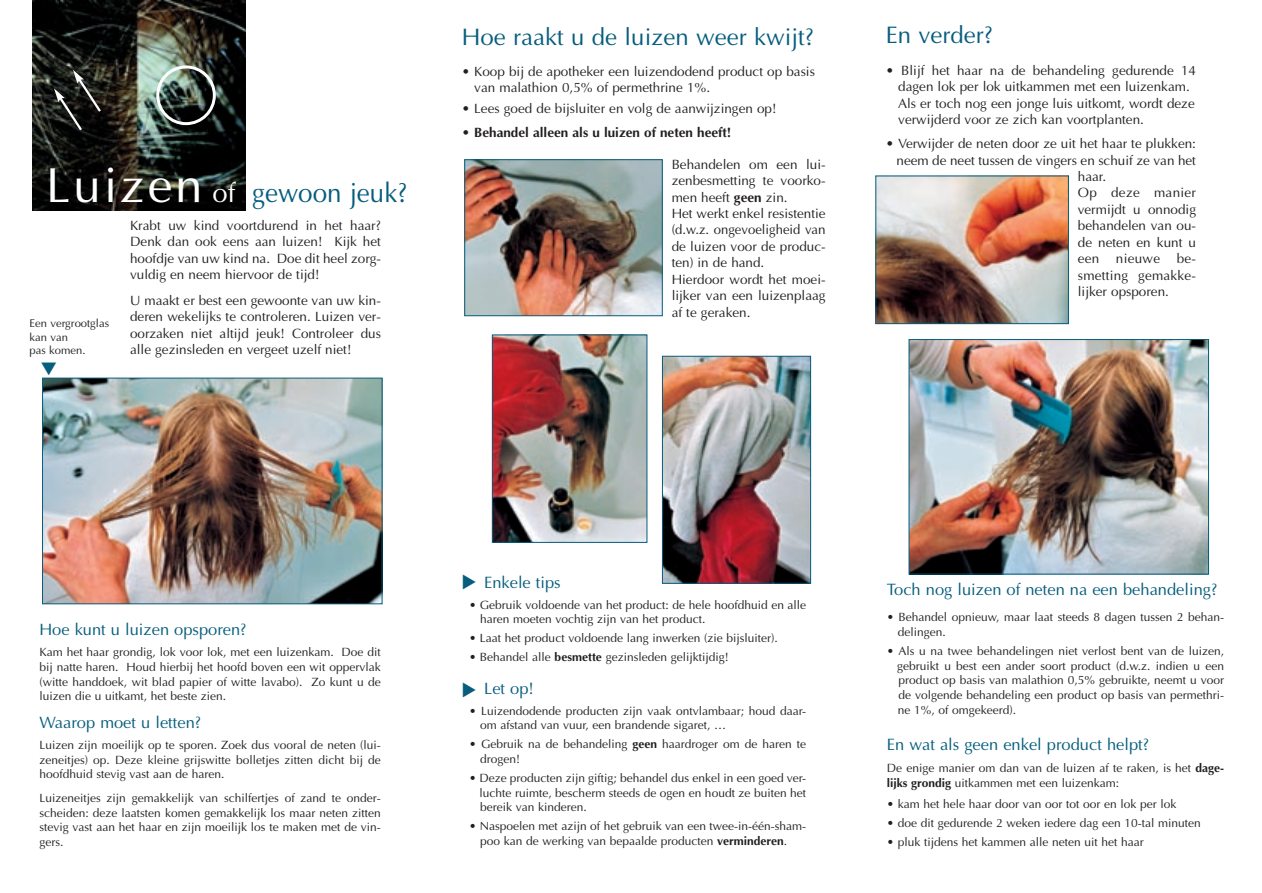
<style>
.page{position:relative;width:1262px;height:893px;background:#fff}
.page>*{position:absolute;margin:0;border:0;box-sizing:border-box;transform-origin:0 0}
.t1{font:27.45px "Optima";color:#065d7d;scale:.95 1}
.t2{font:24px "Optima";color:#065d7d}
.t3{font:16.5px "Optima";color:#065d7d}
.t4{font:13.5px/16.4px "Optima";color:#231f20}
.t5{font:13.5px "Optima";letter-spacing:.02em;color:#231f20}
.t6{font:700 13.5px "Optima";color:#231f20}
.t7{font:12px/14.5px "Optima";color:#231f20}
.t8{font:11.25px/13.6px "Optima";color:#231f20}
.s1{font-size:49.5px;color:#fff}
.s2{color:#fff}
.s3{font-weight:400}
.s4{font-weight:700}
</style>
<div class="page">
<img style="left:32px;top:0;width:213px;height:211px">
<img style="left:494px;top:336px;width:151px;height:204px">
<div style="left:492px;top:334px;width:155px;height:208px;border:1px solid #065d7d"></div>
<img style="left:664px;top:358px;width:145px;height:223px">
<div style="left:662px;top:356px;width:149px;height:227px;border:1px solid #065d7d"></div>
<img style="left:910px;top:341px;width:296px;height:231px">
<div style="left:908px;top:339px;width:300px;height:235px;border:1px solid #065d7d"></div>
<img style="left:44px;top:380px;width:336px;height:222px">
<div style="left:42px;top:378px;width:340px;height:226px;border:1px solid #065d7d"></div>
<img style="left:466px;top:161px;width:194px;height:153px">
<div style="left:464px;top:159px;width:198px;height:157px;border:1px solid #065d7d"></div>
<img style="left:877px;top:178px;width:189px;height:144px">
<div style="left:875px;top:176px;width:193px;height:148px;border:1px solid #065d7d"></div>
<div style="left:156px;top:65px;width:60px;height:60px;border:3px solid #fff;border-radius:50%"></div>
<svg style="left:54px;top:70px;width:49px;height:63px;background:#2a2c28"></svg>
<h1 class="t1" style="left:46px;top:181px;width:382px"><span class="s1">Luizen</span> <span class="s2">of</span> gewoon jeuk?</h1>
<p class="t8" style="left:30px;top:317px;width:81px">Een vergrootglas kan van<br>pas komen.</p>
<p class="t4" style="left:130px;top:218px;width:252px;text-align:justify">Krabt uw kind voortdurend in het haar?<br>Denk dan ook eens aan luizen! Kijk het hoofdje van uw kind na. Doe dit heel zorg&shy;vuldig en neem hiervoor de tijd!</p>
<p class="t4" style="left:130px;top:293px;width:252px;text-align:justify">U maakt er best een gewoonte van uw kin&shy;deren wekelijks te controleren. Luizen ver&shy;oorzaken niet altijd jeuk! Controleer dus alle gezinsleden en vergeet uzelf niet!</p>
<h2 class="t2" style="left:462px;top:26px;width:354px">Hoe raakt u de luizen weer kwijt?</h2>
<p class="t4" style="left:474px;top:65px;width:342px;text-indent:-12px">• Koop bij de apotheker een luizendodend product op basis van malathion 0,5% of permethrine 1%.</p>
<p class="t4" style="left:462px;top:102px;width:316px">• Lees goed de bijsluiter en volg de aanwijzingen op!</p>
<p class="t6" style="left:462px;top:127px;width:271px"><span class="s3">•</span> Behandel alleen als u luizen of neten heeft!</p>
<p class="t4" style="left:671px;top:157px;width:155px">Behandelen om een lui&shy;zenbesmetting te voorko&shy;men heeft <span class="s4">geen</span> zin.<br>Het werkt enkel resistentie (d.w.z. ongevoeligheid van de luizen voor de produc&shy;ten) in de hand.<br>Hierdoor wordt het moei&shy;lijker van een luizenplaag af te geraken.</p>
<h2 class="t2" style="left:886px;top:25px;width:109px">En verder?</h2>
<p class="t4" style="left:898px;top:63px;width:299px;text-indent:-12px">• Blijf het haar na de behandeling gedurende 14 dagen lok per lok uitkammen met een luizenkam.<br>Als er toch nog een jonge luis uitkomt, wordt deze verwijderd voor ze zich kan voortplanten.</p>
<p class="t4" style="left:886px;top:137px;width:312px">• Verwijder de neten door ze uit het haar te plukken:</p>
<p class="t4" style="left:896px;top:153px;width:301px">neem de neet tussen de vingers en schuif ze van het</p>
<p class="t4" style="left:1077px;top:169px;width:30px">haar.</p>
<p class="t5" style="left:1077px;top:187px;width:120px">Op deze manier</p>
<p class="t4" style="left:1077px;top:202px;width:120px">vermijdt u onnodig</p>
<p class="t4" style="left:1077px;top:219px;width:120px">behandelen van ou-</p>
<p class="t4" style="left:1077px;top:235px;width:120px">de neten en kunt u</p>
<p class="t5" style="left:1077px;top:253px;width:120px">een nieuwe be-</p>
<p class="t5" style="left:1077px;top:269px;width:120px">smetting gemakke-</p>
<p class="t4" style="left:1077px;top:284px;width:93px">lijker opsporen.</p>
<h3 class="t3" style="left:39px;top:622px;width:209px">Hoe kunt u luizen opsporen?</h3>
<p class="t7" style="left:39px;top:646px;width:343px;text-align:justify">Kam het haar grondig, lok voor lok, met een luizenkam. Doe dit bij natte haren. Houd hierbij het hoofd boven een wit oppervlak (witte handdoek, wit blad papier of witte lavabo). Zo kunt u de luizen die u uitkamt, het beste zien.</p>
<h3 class="t3" style="left:39px;top:715px;width:163px">Waarop moet u letten?</h3>
<p class="t7" style="left:39px;top:739px;width:343px;text-align:justify">Luizen zijn moeilijk op te sporen. Zoek dus vooral de neten (lui&shy;zeneitjes) op. Deze kleine grijswitte bolletjes zitten dicht bij de hoofdhuid stevig vast aan de haren.</p>
<p class="t7" style="left:39px;top:791px;width:343px;text-align:justify">Luizeneitjes zijn gemakkelijk van schilfertjes of zand te onder&shy;scheiden: deze laatsten komen gemakkelijk los maar neten zitten stevig vast aan het haar en zijn moeilijk los te maken met de vin&shy;gers.</p>
<h3 class="t3" style="left:484px;top:575px;width:78px">Enkele tips</h3>
<p class="t7" style="left:480px;top:598px;width:328px;text-indent:-11px">• Gebruik voldoende van het product: de hele hoofdhuid en alle haren moeten vochtig zijn van het product.</p>
<p class="t7" style="left:469px;top:632px;width:310px">• Laat het product voldoende lang inwerken (zie bijsluiter).</p>
<p class="t7" style="left:469px;top:651px;width:261px">• Behandel alle <span class="s4">besmette</span> gezinsleden gelijktijdig!</p>
<h3 class="t3" style="left:484px;top:681px;width:51px">Let op!</h3>
<p class="t7" style="left:480px;top:704px;width:328px;text-indent:-11px">• Luizendodende producten zijn vaak ontvlambaar; houd daar&shy;om afstand van vuur, een brandende sigaret, …</p>
<p class="t7" style="left:480px;top:738px;width:328px;text-indent:-11px">• Gebruik na de behandeling <span class="s4">geen</span> haardroger om de haren te drogen!</p>
<p class="t7" style="left:479px;top:771px;width:328px;text-align:justify;text-indent:-11px">• Deze producten zijn giftig; behandel dus enkel in een goed ver&shy;luchte ruimte, bescherm steeds de ogen en houdt ze buiten het bereik van kinderen.</p>
<p class="t7" style="left:480px;top:820px;width:328px;text-indent:-11px">• Naspoelen met azijn of het gebruik van een twee-in-één-sham&shy;poo kan de werking van bepaalde producten <span class="s4">verminderen</span>.</p>
<h3 class="t3" style="left:887px;top:583px;width:332px">Toch nog luizen of neten na een behandeling?</h3>
<p class="t7" style="left:898px;top:611px;width:328px;text-indent:-11px">• Behandel opnieuw, maar laat steeds 8 dagen tussen 2 behan&shy;delingen.</p>
<p class="t7" style="left:897px;top:644px;width:328px;text-align:justify;text-indent:-10px">• Als u na twee behandelingen niet verlost bent van de luizen, gebruikt u best een ander soort product (d.w.z. indien u een product op basis van malathion 0,5% gebruikte, neemt u voor de volgende behandeling een product op basis van permethri-</p>
<p class="t7" style="left:898px;top:704px;width:120px">ne 1%, of omgekeerd).</p>
<h3 class="t3" style="left:887px;top:737px;width:264px">En wat als geen enkel product helpt?</h3>
<p class="t7" style="left:887px;top:762px;width:339px">De enige manier om dan van de luizen af te raken, is het <span class="s4">dage&shy;lijks grondig</span> uitkammen met een luizenkam:</p>
<p class="t7" style="left:887px;top:797px;width:291px">• kam het hele haar door van oor tot oor en lok per lok</p>
<p class="t7" style="left:887px;top:816px;width:316px">• doe dit gedurende 2 weken iedere dag een 10-tal minuten</p>
<p class="t7" style="left:887px;top:835px;width:258px">• pluk tijdens het kammen alle neten uit het haar</p>
</div>
